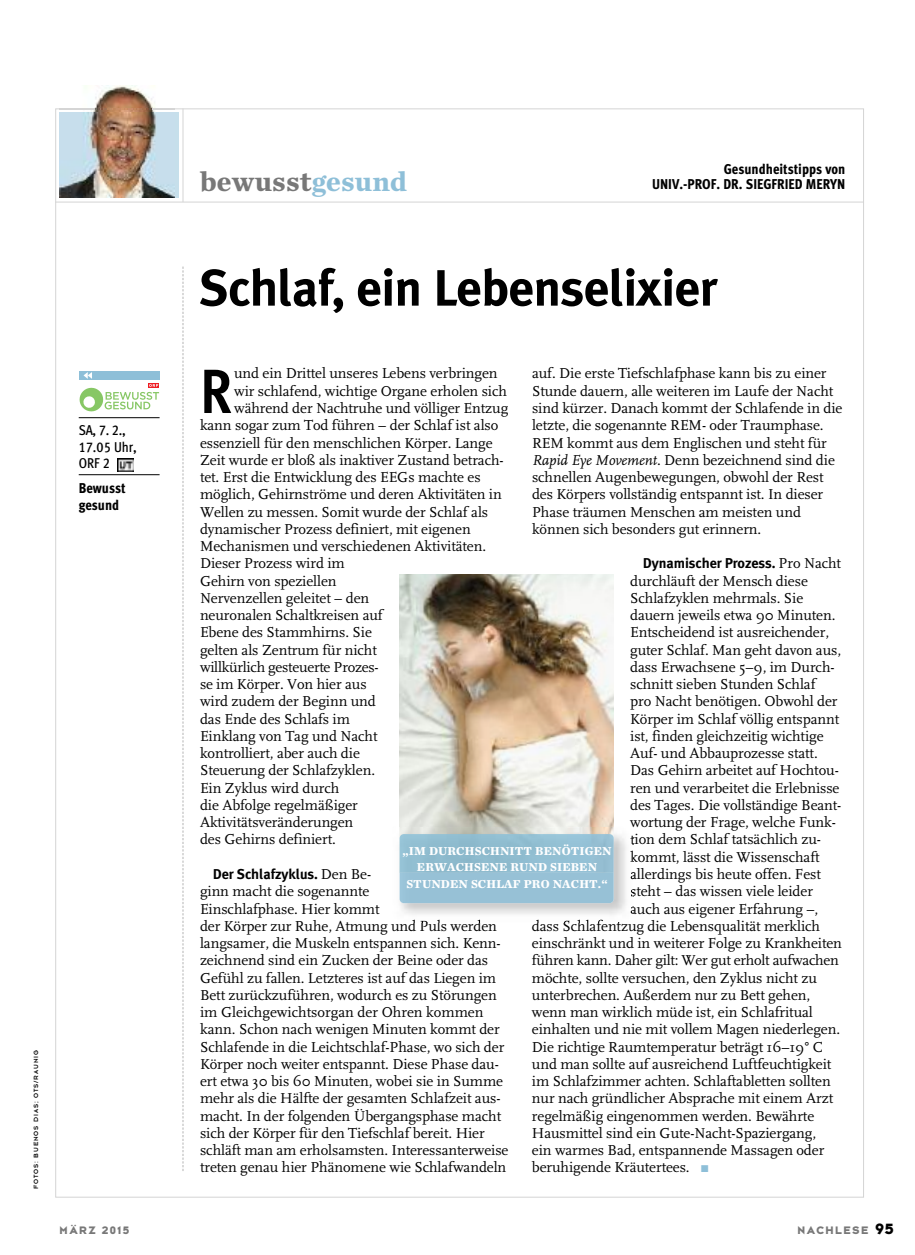
<style>
.page{position:relative;width:915px;height:1255px;background:#fff}
.page>*{position:absolute;margin:0;border:0;box-sizing:border-box;transform-origin:0 0}
.t1{font:62.4px "Meta Cond Bold LF";color:#000}
.t2{font:700 51px "Meta Plus";letter-spacing:-.015em;color:#000}
.t3{font:700 28.5px "Chronicle Text G1";letter-spacing:.005em;color:#787878}
.t4{font:15px/17.2px "FF Scala";letter-spacing:-.005em;color:#000}
.t5{font:14.25px/16.5px "Meta Cond Extra Bold LF";color:#000}
.t6{font:700 14.25px "Meta Plus";letter-spacing:-.005em;color:#000}
.t7{font:14.25px/16.5px "Meta Cond Medium LF";color:#000}
.t8{font:700 12px/16.5px "Chronicle Text G1";letter-spacing:.015em;color:#fff;text-align:center}
.t9{font:12px "Bonn Bold Caps";letter-spacing:.13em;color:#787878}
.t10{font:6.75px "Bonn Book Caps";letter-spacing:.135em;color:#000}
.s1{color:#8ebfd8}
.s2{font-style:italic}
.s3{font-family:"FF Scala";font-weight:400;font-size:15px}
.s4{font-size:16.5px;color:#000}
</style>
<div class="page">
<hr style="left:182px;top:108px;width:1px;height:94px;background:#d4d4d4">
<hr style="left:55px;top:202px;width:808px;height:1px;background:#d4d4d4">
<div style="left:60px;top:113px;width:119px;height:85px;background:#c6dfeb"></div>
<img style="left:60px;top:85px;width:114px;height:113px">
<img style="left:60px;top:108px;width:114px;height:1px">
<svg style="left:182px;top:266px;width:1px;height:904px"></svg>
<div style="left:79px;top:371px;width:80px;height:9px;background:#8ebfd8"></div>
<hr style="left:79px;top:417px;width:80px;height:1px;background:#000">
<hr style="left:79px;top:474px;width:80px;height:1px;background:#000">
<img style="left:117px;top:458px;width:16px;height:13px">
<svg style="left:79px;top:372px;width:80px;height:40px"></svg>
<img style="left:399px;top:574px;width:214px;height:253px">
<img style="left:399px;top:827px;width:234px;height:96px">
<svg style="left:630px;top:833px;width:3px;height:11px"></svg>
<svg style="left:630px;top:850px;width:3px;height:13px"></svg>
<svg style="left:630px;top:869px;width:3px;height:12px"></svg>
<svg style="left:630px;top:887px;width:3px;height:9px"></svg>
<svg style="left:630px;top:903px;width:3px;height:12px"></svg>
<img style="left:534px;top:919px;width:73px;height:3px">
<img style="left:399px;top:834px;width:214px;height:4px">
<img style="left:399px;top:898px;width:214px;height:5px">
<p class="t5" style="left:723px;top:162px;width:123px">Gesundheitstipps von</p>
<h3 class="t3" style="left:200px;top:172px;width:208px">bewusst<span class="s1">gesund</span></h3>
<p class="t5" style="left:651px;top:177px;width:195px">UNIV.-PROF. DR. SIEGFRIED MERYN</p>
<h2 class="t2" style="left:199px;top:258px;width:520px">Schlaf, ein Lebenselixier</h2>
<p class="t10" style="left:32px;top:1188px;width:140px;rotate:-90deg">FOTOS: BUENOS DIAS; OTS/RAUNIG</p>
<p class="t7" style="left:79px;top:423px;width:60px">SA, 7. 2.,<br>17.05 Uhr,<br>ORF 2</p>
<p class="t5" style="left:79px;top:481px;width:48px">Bewusst gesund</p>
<p class="t4" style="left:532px;top:366px;width:312px">auf. Die erste Tiefschlafphase kann bis zu einer Stunde dauern, alle weiteren im Laufe der Nacht sind kürzer. Danach kommt der Schlafende in die letzte, die sogenannte REM- oder Traumphase.<br>REM kommt aus dem Englischen und steht für <span class="s2">Rapid Eye Movement</span>. Denn bezeichnend sind die schnellen Augenbewegungen, obwohl der Rest des Körpers vollständig entspannt ist. In dieser Phase träumen Menschen am meisten und können sich besonders gut erinnern.</p>
<p class="t6" style="left:642px;top:555px;width:199px">Dynamischer Prozess. <span class="s3">Pro Nacht</span></p>
<p class="t4" style="left:630px;top:573px;width:179px">durchläuft der Mensch diese</p>
<p class="t4" style="left:630px;top:591px;width:174px">Schlafzyklen mehrmals. Sie</p>
<p class="t4" style="left:630px;top:608px;width:207px">dauern jeweils etwa 90 Minuten.</p>
<p class="t4" style="left:630px;top:625px;width:200px">Entscheidend ist ausreichender,</p>
<p class="t4" style="left:630px;top:642px;width:212px">guter Schlaf. Man geht davon aus,</p>
<p class="t4" style="left:630px;top:660px;width:206px">dass Erwachsene 5–9, im Durch-</p>
<p class="t4" style="left:630px;top:677px;width:187px">schnitt sieben Stunden Schlaf</p>
<p class="t4" style="left:630px;top:694px;width:209px">pro Nacht benötigen. Obwohl der</p>
<p class="t4" style="left:630px;top:711px;width:210px">Körper im Schlaf völlig entspannt</p>
<p class="t4" style="left:630px;top:729px;width:195px">ist, finden gleichzeitig wichtige</p>
<p class="t4" style="left:630px;top:746px;width:189px">Auf- und Abbauprozesse statt.</p>
<p class="t4" style="left:630px;top:763px;width:210px">Das Gehirn arbeitet auf Hochtou-</p>
<p class="t4" style="left:630px;top:780px;width:211px">ren und verarbeitet die Erlebnisse</p>
<p class="t4" style="left:630px;top:798px;width:213px">des Tages. Die vollständige Beant-</p>
<p class="t4" style="left:630px;top:815px;width:207px">wortung der Frage, welche Funk-</p>
<p class="t4" style="left:630px;top:832px;width:192px">tion dem Schlaf tatsächlich zu-</p>
<p class="t4" style="left:630px;top:849px;width:191px">kommt, lässt die Wissenschaft</p>
<p class="t4" style="left:630px;top:867px;width:192px">allerdings bis heute offen. Fest</p>
<p class="t4" style="left:630px;top:884px;width:184px">steht – das wissen viele leider</p>
<p class="t4" style="left:630px;top:901px;width:189px">auch aus eigener Erfahrung –,</p>
<p class="t4" style="left:531px;top:918px;width:289px">dass Schlafentzug die Lebensqualität merklich</p>
<p class="t4" style="left:531px;top:936px;width:311px">einschränkt und in weiterer Folge zu Krankheiten</p>
<p class="t4" style="left:531px;top:953px;width:308px">führen kann. Daher gilt: Wer gut erholt aufwachen</p>
<p class="t4" style="left:531px;top:970px;width:286px">möchte, sollte versuchen, den Zyklus nicht zu</p>
<p class="t4" style="left:531px;top:987px;width:280px">unterbrechen. Außerdem nur zu Bett gehen,</p>
<p class="t4" style="left:531px;top:1005px;width:282px">wenn man wirklich müde ist, ein Schlafritual</p>
<p class="t4" style="left:531px;top:1022px;width:309px">einhalten und nie mit vollem Magen niederlegen.</p>
<p class="t4" style="left:531px;top:1039px;width:292px">Die richtige Raumtemperatur beträgt 16–19° C</p>
<p class="t4" style="left:531px;top:1056px;width:301px">und man sollte auf ausreichend Luftfeuchtigkeit</p>
<p class="t4" style="left:531px;top:1074px;width:300px">im Schlafzimmer achten. Schlaftabletten sollten</p>
<p class="t4" style="left:531px;top:1091px;width:303px">nur nach gründlicher Absprache mit einem Arzt</p>
<p class="t4" style="left:531px;top:1108px;width:284px">regelmäßig eingenommen werden. Bewährte</p>
<p class="t4" style="left:531px;top:1125px;width:285px">Hausmittel sind ein Gute-Nacht-Spaziergang,</p>
<p class="t4" style="left:531px;top:1143px;width:294px">ein warmes Bad, entspannende Massagen oder</p>
<p class="t4" style="left:531px;top:1160px;width:179px">beruhigende Kräutertees. <span class="s1">π</span></p>
<h1 class="t1" style="left:200px;top:367px;width:34px">R</h1>
<p class="t4" style="left:234px;top:366px;width:265px">und ein Drittel unseres Lebens verbringen</p>
<p class="t4" style="left:234px;top:384px;width:274px">wir schlafend, wichtige Organe erholen sich</p>
<p class="t4" style="left:234px;top:401px;width:275px">während der Nachtruhe und völliger Entzug</p>
<p class="t4" style="left:200px;top:418px;width:300px">kann sogar zum Tod führen – der Schlaf ist also</p>
<p class="t4" style="left:200px;top:435px;width:294px">essenziell für den menschlichen Körper. Lange</p>
<p class="t4" style="left:200px;top:453px;width:305px">Zeit wurde er bloß als inaktiver Zustand betrach-</p>
<p class="t4" style="left:200px;top:470px;width:282px">tet. Erst die Entwicklung des EEGs machte es</p>
<p class="t4" style="left:200px;top:487px;width:303px">möglich, Gehirnströme und deren Aktivitäten in</p>
<p class="t4" style="left:200px;top:504px;width:289px">Wellen zu messen. Somit wurde der Schlaf als</p>
<p class="t4" style="left:200px;top:522px;width:272px">dynamischer Prozess definiert, mit eigenen</p>
<p class="t4" style="left:200px;top:539px;width:287px">Mechanismen und verschiedenen Aktivitäten.</p>
<p class="t4" style="left:200px;top:556px;width:146px">Dieser Prozess wird im</p>
<p class="t4" style="left:200px;top:573px;width:138px">Gehirn von speziellen</p>
<p class="t4" style="left:200px;top:591px;width:171px">Nervenzellen geleitet – den</p>
<p class="t4" style="left:200px;top:608px;width:184px">neuronalen Schaltkreisen auf</p>
<p class="t4" style="left:200px;top:625px;width:173px">Ebene des Stammhirns. Sie</p>
<p class="t4" style="left:200px;top:642px;width:178px">gelten als Zentrum für nicht</p>
<p class="t4" style="left:200px;top:660px;width:180px">willkürlich gesteuerte Prozes-</p>
<p class="t4" style="left:200px;top:677px;width:168px">se im Körper. Von hier aus</p>
<p class="t4" style="left:200px;top:694px;width:177px">wird zudem der Beginn und</p>
<p class="t4" style="left:200px;top:711px;width:151px">das Ende des Schlafs im</p>
<p class="t4" style="left:200px;top:729px;width:179px">Einklang von Tag und Nacht</p>
<p class="t4" style="left:200px;top:746px;width:161px">kontrolliert, aber auch die</p>
<p class="t4" style="left:200px;top:763px;width:176px">Steuerung der Schlafzyklen.</p>
<p class="t4" style="left:200px;top:780px;width:141px">Ein Zyklus wird durch</p>
<p class="t4" style="left:200px;top:798px;width:159px">die Abfolge regelmäßiger</p>
<p class="t4" style="left:200px;top:815px;width:155px">Aktivitätsveränderungen</p>
<p class="t4" style="left:200px;top:832px;width:137px">des Gehirns definiert.</p>
<p class="t6" style="left:213px;top:865px;width:160px">Der Schlafzyklus. <span class="s3">Den Be-</span></p>
<p class="t4" style="left:200px;top:884px;width:310px">ginn macht die sogenannte<br>Einschlafphase. Hier kommt<br>der Körper zur Ruhe, Atmung und Puls werden langsamer, die Muskeln entspannen sich. Kenn&shy;zeichnend sind ein Zucken der Beine oder das Gefühl zu fallen. Letzteres ist auf das Liegen im Bett zurückzuführen, wodurch es zu Störungen im Gleichgewichtsorgan der Ohren kommen kann. Schon nach wenigen Minuten kommt der Schlafende in die Leichtschlaf-Phase, wo sich der Körper noch weiter entspannt. Diese Phase dau&shy;ert etwa 30 bis 60 Minuten, wobei sie in Summe mehr als die Hälfte der gesamten Schlafzeit aus&shy;macht. In der folgenden Übergangsphase macht sich der Körper für den Tiefschlaf bereit. Hier schläft man am erholsamsten. Interessanterweise treten genau hier Phänomene wie Schlafwandeln</p>
<p class="t8" style="left:402px;top:843px;width:210px">„IM DURCHSCHNITT BENÖTIGEN<br>ERWACHSENE RUND SIEBEN<br>STUNDEN SCHLAF PRO NACHT.“</p>
<p class="t9" style="left:60px;top:1222px;width:71px">MÄRZ 2015</p>
<p class="t9" style="left:797px;top:1222px;width:97px">NACHLESE <span class="s4">95</span></p>
</div>
